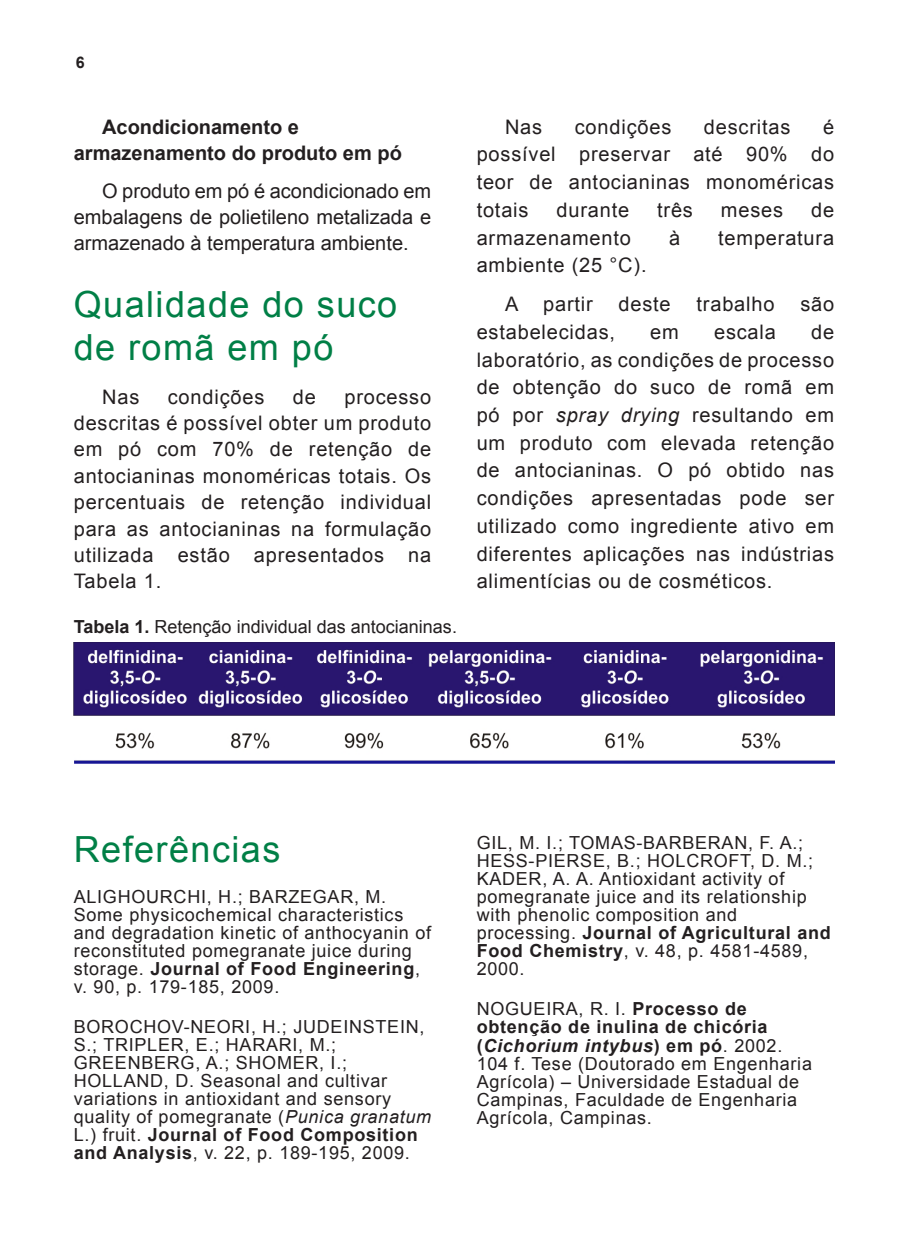
<style>
.page{position:relative;width:908px;height:1248px;background:#fff}
.page>*{position:absolute;margin:0;border:0;box-sizing:border-box;transform-origin:0 0}
.TITULO_1{font:36px/43.6px "Arial";letter-spacing:.04em;color:#007f46}
.MIOLO{font:20px/27.6px "Arial";letter-spacing:.04em;color:#231f20;text-align:justify}
.MIOLO-2{font:700 20px/26.4px "Arial";color:#231f20}
.REFERENCIAS{font:18px/18px "Arial";letter-spacing:.04em;color:#231f20}
.FIGURA_LEGENDA{font:18px "Arial";color:#231f20}
.t1{font:700 16px "Arial";color:#231f20}
.s1{font-weight:700}
.s2{font-style:italic}
.s3{font-weight:700;font-style:italic}
</style>
<div class="page">
<img style="left:74px;top:642px;width:759px;height:121px">
<hr style="left:907px;top:737px;width:1px;height:510px;background:#dcebe3">
<p class="t1" style="left:76px;top:52px;width:10px">6</p>
<p class="MIOLO-2" style="left:74px;top:114px;width:329px;text-indent:28px">Acondicionamento e armazenamento do produto em pó</p>
<p class="MIOLO" style="left:74px;top:178px;width:359px;line-height:26.4px;text-indent:28px">O produto em pó é acondicionado em embalagens de polietileno metalizada e armazenado à temperatura ambiente.</p>
<p class="TITULO_1" style="left:74px;top:283px;width:325px">Qualidade do suco de romã em pó</p>
<p class="MIOLO" style="left:102px;top:383px;width:39px">Nas</p>
<p class="MIOLO" style="left:168px;top:383px;width:98px">condições</p>
<p class="MIOLO" style="left:293px;top:383px;width:25px">de</p>
<p class="MIOLO" style="left:74px;top:383px;width:359px;line-height:26.4px;text-indent:270px">processo descritas é possível obter um produto em pó com 70% de retenção de antocianinas monoméricas totais. Os percentuais de retenção individual para as antocianinas na formulação utilizada estão apresentados na Tabela 1.</p>
<p class="FIGURA_LEGENDA" style="left:74px;top:614px;width:384px"><span class="s1">Tabela 1.</span> Retenção individual das antocianinas.</p>
<p class="MIOLO" style="left:476px;top:113px;width:359px;text-indent:346px">é possível preservar até 90% do teor de antocianinas monoméricas totais</p>
<p class="MIOLO" style="left:505px;top:113px;width:39px">Nas</p>
<p class="MIOLO" style="left:574px;top:113px;width:98px">condições</p>
<p class="MIOLO" style="left:703px;top:113px;width:88px">descritas</p>
<p class="MIOLO" style="left:556px;top:196px;width:74px">durante</p>
<p class="MIOLO" style="left:657px;top:196px;width:37px">três</p>
<p class="MIOLO" style="left:720px;top:196px;width:64px">meses</p>
<p class="MIOLO" style="left:810px;top:196px;width:25px">de</p>
<p class="MIOLO" style="left:476px;top:224px;width:156px">armazenamento</p>
<p class="MIOLO" style="left:668px;top:224px;width:13px">à</p>
<p class="MIOLO" style="left:718px;top:224px;width:117px">temperatura</p>
<p class="MIOLO" style="left:476px;top:251px;width:171px">ambiente (25 °C).</p>
<p class="MIOLO" style="left:505px;top:290px;width:89px">A partir</p>
<p class="MIOLO" style="left:618px;top:290px;width:54px">deste</p>
<p class="MIOLO" style="left:696px;top:290px;width:79px">trabalho</p>
<p class="MIOLO" style="left:800px;top:290px;width:35px">são</p>
<p class="MIOLO" style="left:476px;top:318px;width:140px">estabelecidas,</p>
<p class="MIOLO" style="left:650px;top:318px;width:30px">em</p>
<p class="MIOLO" style="left:713px;top:318px;width:63px">escala</p>
<p class="MIOLO" style="left:476px;top:318px;width:359px;text-indent:334px">de laboratório, as condições de processo de obtenção do suco de romã em pó por <span class="s2">spray drying</span> resultando em um produto com elevada retenção de antocianinas. O pó obtido nas condições apresentadas pode ser utilizado como ingrediente ativo em diferentes aplicações nas indústrias alimentícias ou de cosméticos.</p>
<p class="TITULO_1" style="left:74px;top:827px;width:208px">Referências</p>
<p class="REFERENCIAS" style="left:74px;top:887px;width:358px">ALIGHOURCHI, H.; BARZEGAR, M.<br>Some physicochemical characteristics and degradation kinetic of anthocyanin of reconstituted pomegranate juice during storage. <span class="s1">Journal of Food Engineering</span>, v. 90, p. 179-185, 2009.</p>
<p class="REFERENCIAS" style="left:74px;top:1018px;width:359px">BOROCHOV-NEORI, H.; JUDEINSTEIN, S.; TRIPLER, E.; HARARI, M.; GREENBERG, A.; SHOMER, I.; HOLLAND, D. Seasonal and cultivar variations in antioxidant and sensory quality of pomegranate (<span class="s2">Punica granatum </span>L.) fruit. <span class="s1">Journal of Food Composition and Analysis</span>, v. 22, p. 189-195, 2009.</p>
<p class="REFERENCIAS" style="left:476px;top:833px;width:355px">GIL, M. I.; TOMAS-BARBERAN, F. A.;<br>HESS-PIERSE, B.; HOLCROFT, D. M.;<br>KADER, A. A. Antioxidant activity of pomegranate juice and its relationship with phenolic composition and processing. <span class="s1">Journal of Agricultural and<br>Food Chemistry</span>, v. 48, p. 4581-4589,<br>2000.</p>
<p class="REFERENCIAS" style="left:476px;top:1000px;width:337px">NOGUEIRA, R. I. <span class="s1">Processo de obtenção de inulina de chicória (</span><span class="s3">Cichorium intybus</span><span class="s1">) em pó</span>. 2002.<br>104 f. Tese (Doutorado em Engenharia<br>Agrícola) – Universidade Estadual de<br>Campinas, Faculdade de Engenharia<br>Agrícola, Campinas.</p>
</div>
